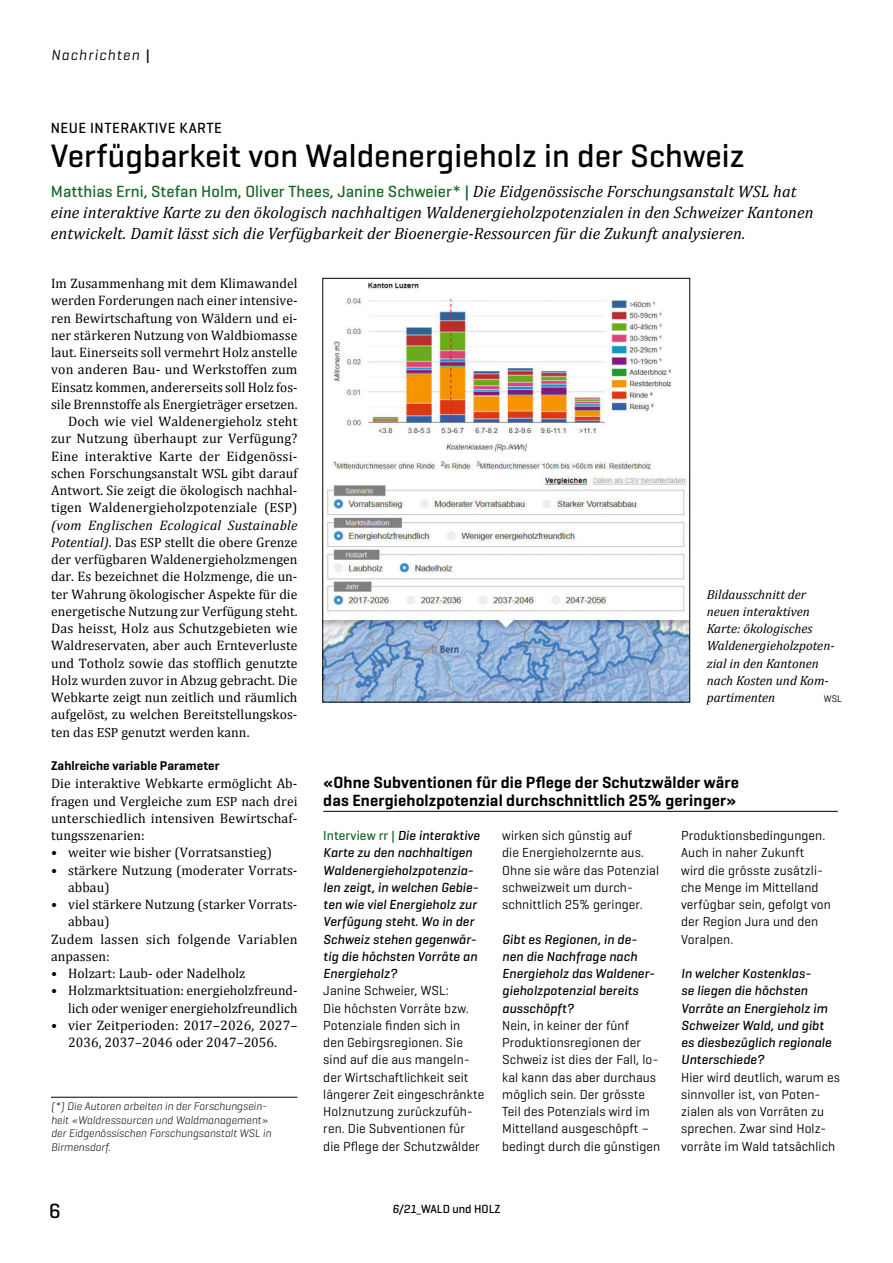
<style>
.page{position:relative;width:893px;height:1263px;background:#fff}
.page>*{position:absolute;margin:0;border:0;box-sizing:border-box;transform-origin:0 0}
.t1{font:500 33px "Geogrotesque";letter-spacing:.005em;color:#000}
.t2{font:500 21px "Geogrotesque";color:#000}
.t3{font:italic 16.5px/21px "Cambria";letter-spacing:.005em;color:#000}
.t4{font:600 16.5px/17.2px "Geogrotesque";letter-spacing:.01em;color:#000}
.t5{font:500 16.5px "Geogrotesque";letter-spacing:.005em;color:#196828}
.t6{font:500 15px "Geogrotesque";letter-spacing:.03em;color:#000}
.t7{font:italic 15px "Geogrotesque";letter-spacing:.08em;color:#000}
.t8{font:13.8px/17.2px "Cambria";letter-spacing:.005em;color:#000;text-align:justify}
.t9{font:italic 13.8px "Cambria";letter-spacing:.015em;color:#000}
.t10{font:13.35px/17.2px "Geogrotesque";letter-spacing:.005em;color:#000}
.t11{font:italic 500 13.35px/17.2px "Geogrotesque";letter-spacing:.005em;color:#000}
.t12{font:italic 13.2px/17.2px "Cambria";color:#000}
.t13{font:600 12.9px "Geogrotesque";letter-spacing:.01em;color:#000}
.t14{font:500 12px "Geogrotesque";color:#000}
.t15{font:italic 300 11.25px/13.5px "Geogrotesque";color:#000}
.t16{font:9.75px "Geogrotesque";color:#000}
.s1{font-family:"Cambria";font-weight:700;font-style:normal}
.s2{font-family:"Cambria";font-weight:400;font-style:italic;color:#000}
.s3{font-size:13.35px}
.s4{font-style:italic}
.s5{font-style:normal;color:#196828}
.s6{font-style:normal;font-size:13.05px;color:#196828}
.s7{font-family:"Cambria";font-weight:400}
</style>
<div class="page">
<img style="left:325px;top:282px;width:363px;height:418px">
<div style="left:323px;top:278px;width:367px;height:424px;border:1px solid #000"></div>
<hr style="left:51px;top:1097px;width:246px;height:1px;background:#000">
<hr style="left:323px;top:811px;width:515px;height:1px;background:#000">
<p class="t7" style="left:51px;top:46px;width:101px">Nachrichten <span class="s1">|</span></p>
<p class="t6" style="left:51px;top:118px;width:173px">NEUE INTERAKTIVE KARTE</p>
<h1 class="t1" style="left:51px;top:135px;width:695px">Verfügbarkeit von Waldenergieholz in der Schweiz</h1>
<p class="t5" style="left:51px;top:181px;width:747px">Matthias Erni, Stefan Holm, Oliver Thees, Janine Schweier* | <span class="s2">Die Eidgenössische Forschungsanstalt WSL hat</span></p>
<p class="t3" style="left:51px;top:201px;width:764px">eine interaktive Karte zu den ökologisch nachhaltigen Waldenergieholzpotenzialen in den Schweizer Kantonen entwickelt. Damit lässt sich die Verfügbarkeit der Bioenergie-Ressourcen für die Zukunft analysieren.</p>
<p class="t8" style="left:51px;top:275px;width:248px">Im Zusammenhang mit dem Klimawandel</p>
<p class="t8" style="left:51px;top:292px;width:248px">werden Forderungen nach einer intensive-</p>
<p class="t8" style="left:51px;top:309px;width:248px">ren Bewirtschaftung von Wäldern und ei-</p>
<p class="t8" style="left:51px;top:326px;width:248px">ner stärkeren Nutzung von Waldbiomasse</p>
<p class="t8" style="left:51px;top:344px;width:248px">laut. Einerseits soll vermehrt Holz anstelle</p>
<p class="t8" style="left:51px;top:361px;width:248px">von anderen Bau- und Werkstoffen zum</p>
<p class="t8" style="left:51px;top:378px;width:248px">Einsatz kommen, andererseits soll Holz fos-</p>
<p class="t8" style="left:51px;top:395px;width:248px">sile Brennstoffe als Energieträger ersetzen.</p>
<p class="t8" style="left:68px;top:413px;width:231px">Doch wie viel Waldenergieholz steht</p>
<p class="t8" style="left:51px;top:430px;width:248px">zur Nutzung überhaupt zur Verfügung?</p>
<p class="t8" style="left:51px;top:447px;width:248px">Eine interaktive Karte der Eidgenössi-</p>
<p class="t8" style="left:51px;top:464px;width:248px">schen Forschungsanstalt <span class="s3">WSL</span> gibt darauf</p>
<p class="t8" style="left:51px;top:482px;width:248px">Antwort. Sie zeigt die ökologisch nachhal-</p>
<p class="t8" style="left:51px;top:499px;width:248px">tigen Waldenergieholzpotenziale (<span class="s3">ESP</span>)</p>
<p class="t9" style="left:51px;top:515px;width:248px">(vom Englischen Ecological Sustainable</p>
<p class="t8" style="left:51px;top:533px;width:248px"><span class="s4">Potential)</span>. Das <span class="s3">ESP</span> stellt die obere Grenze</p>
<p class="t8" style="left:51px;top:551px;width:248px">der verfügbaren Waldenergieholzmengen</p>
<p class="t8" style="left:51px;top:568px;width:248px">dar. Es bezeichnet die Holzmenge, die un-</p>
<p class="t8" style="left:51px;top:585px;width:248px">ter Wahrung ökologischer Aspekte für die</p>
<p class="t8" style="left:51px;top:602px;width:248px">energetische Nutzung zur Verfügung steht.</p>
<p class="t8" style="left:51px;top:620px;width:248px">Das heisst, Holz aus Schutzgebieten wie</p>
<p class="t8" style="left:51px;top:637px;width:248px">Waldreservaten, aber auch Ernteverluste</p>
<p class="t8" style="left:51px;top:654px;width:248px">und Totholz sowie das stofflich genutzte</p>
<p class="t8" style="left:51px;top:671px;width:248px">Holz wurden zuvor in Abzug gebracht. Die</p>
<p class="t8" style="left:51px;top:689px;width:248px">Webkarte zeigt nun zeitlich und räumlich</p>
<p class="t8" style="left:51px;top:706px;width:248px">aufgelöst, zu welchen Bereitstellungskos-</p>
<p class="t8" style="left:51px;top:723px;width:200px">ten das <span class="s3">ESP</span> genutzt werden kann.</p>
<p class="t13" style="left:51px;top:757px;width:170px">Zahlreiche variable Parameter</p>
<p class="t8" style="left:51px;top:775px;width:248px">Die interaktive Webkarte ermöglicht Ab&shy;fragen und Vergleiche zum <span class="s3">ESP</span> nach drei unterschiedlich intensiven Bewirtschaf&shy;tungsszenarien:</p>
<p class="t8" style="left:51px;top:844px;width:222px">• weiter wie bisher (Vorratsanstieg)</p>
<p class="t8" style="left:68px;top:861px;width:231px;text-indent:-17px">• stärkere Nutzung (moderater Vorrats&shy;abbau)</p>
<p class="t8" style="left:51px;top:896px;width:248px">• viel stärkere Nutzung (starker Vorrats-</p>
<p class="t8" style="left:68px;top:913px;width:43px">abbau)</p>
<p class="t8" style="left:51px;top:930px;width:248px">Zudem lassen sich folgende Variablen</p>
<p class="t8" style="left:51px;top:947px;width:60px">anpassen:</p>
<p class="t8" style="left:51px;top:965px;width:196px">• Holzart: Laub- oder Nadelholz</p>
<p class="t8" style="left:51px;top:982px;width:248px;text-align:right">• Holzmarktsituation: energieholzfreund&shy;lich oder weniger energieholzfreundlich</p>
<p class="t8" style="left:51px;top:1016px;width:248px;text-align:center">• vier Zeitperioden: 2017–2026, 2027–<br>2036, 2037–2046 oder 2047–2056.</p>
<p class="t12" style="left:707px;top:585px;width:129px">Bildausschnitt der neuen interaktiven<br>Karte: ökologisches<br>Waldenergieholzpoten&shy;zial in den Kantonen nach Kosten und Kom&shy;partimenten</p>
<p class="t16" style="left:824px;top:693px;width:20px">WSL</p>
<p class="t4" style="left:323px;top:774px;width:417px">«Ohne Subventionen für die Pflege der Schutzwälder wäre das Energieholzpotenzial durchschnittlich 25% geringer»</p>
<p class="t10" style="left:502px;top:826px;width:158px">wirken sich günstig auf<br>die Energieholzernte aus.<br>Ohne sie wäre das Potenzial schweizweit um durch&shy;schnittlich 25% geringer.</p>
<p class="t11" style="left:502px;top:930px;width:154px">Gibt es Regionen, in de&shy;nen die Nachfrage nach<br>Energieholz das Waldener&shy;gieholzpotenzial bereits ausschöpft?</p>
<p class="t10" style="left:502px;top:1016px;width:159px">Nein, in keiner der fünf<br>Produktionsregionen der<br>Schweiz ist dies der Fall, lo&shy;kal kann das aber durchaus möglich sein. Der grösste<br>Teil des Potenzials wird im<br>Mittelland ausgeschöpft – bedingt durch die günstigen</p>
<p class="t10" style="left:681px;top:826px;width:151px">Produktionsbedingungen.<br>Auch in naher Zukunft wird die grösste zusätzli&shy;che Menge im Mittelland verfügbar sein, gefolgt von der Region Jura und den<br>Voralpen.</p>
<p class="t11" style="left:681px;top:965px;width:152px">In welcher Kostenklas-<br>se liegen die höchsten<br>Vorräte an Energieholz im<br>Schweizer Wald, und gibt es diesbezüglich regionale<br>Unterschiede?</p>
<p class="t10" style="left:681px;top:1068px;width:160px">Hier wird deutlich, warum es sinnvoller ist, von Poten&shy;zialen als von Vorräten zu sprechen. Zwar sind Holz&shy;vorräte im Wald tatsächlich</p>
<p class="t11" style="left:323px;top:827px;width:158px"><span class="s5">Interview rr</span> <span class="s6">|</span> Die interaktive<br>Karte zu den nachhaltigen<br>Waldenergieholzpotenzia&shy;len zeigt, in welchen Gebie&shy;ten wie viel Energieholz zur<br>Verfügung steht. Wo in der<br>Schweiz stehen gegenwär&shy;tig die höchsten Vorräte an<br>Energieholz?</p>
<p class="t10" style="left:323px;top:982px;width:162px">Janine Schweier, WSL:<br>Die höchsten Vorräte bzw.<br>Potenziale finden sich in den Gebirgsregionen. Sie sind auf die aus mangeln&shy;der Wirtschaftlichkeit seit längerer Zeit eingeschränkte<br>Holznutzung zurückzufüh&shy;ren. Die Subventionen für die Pflege der Schutzwälder</p>
<p class="t15" style="left:51px;top:1099px;width:222px">(*) Die Autoren arbeiten in der Forschungsein&shy;heit «Waldressourcen und Waldmanagement» der Eidgenössischen Forschungsanstalt WSL in Birmensdorf.</p>
<h2 class="t2" style="left:49px;top:1197px;width:13px">6</h2>
<p class="t14" style="left:392px;top:1201px;width:110px"><span class="s4">6/21</span><span class="s7">_</span>WALD und HOLZ</p>
</div>
